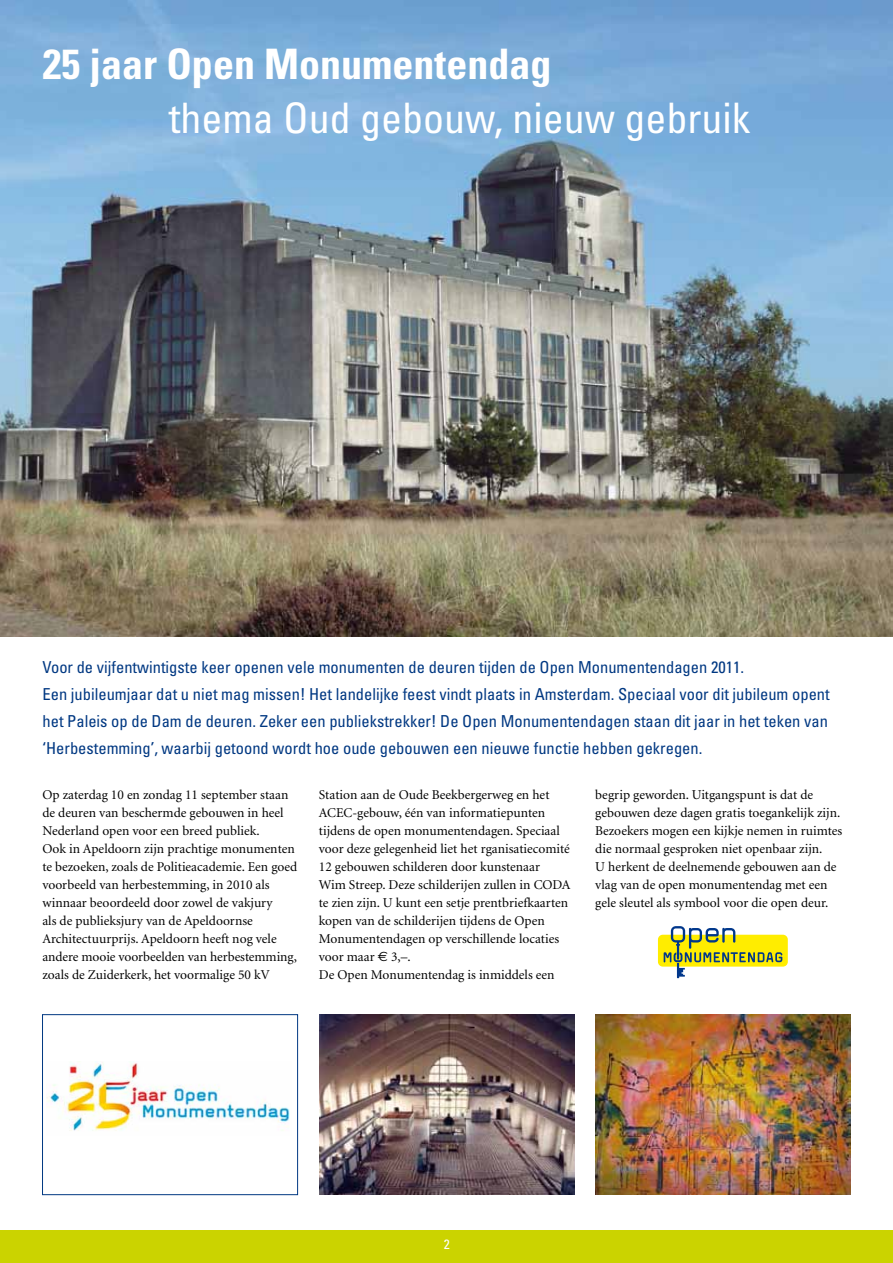
<style>
.page{position:relative;width:893px;height:1263px;background:#fff}
.page>*{position:absolute;margin:0;border:0;box-sizing:border-box;transform-origin:0 0}
.t1{font:condensed 42px "Univers";color:#fff}
.t2{font:700 condensed 42px "Univers";color:#fff}
.t3{font:condensed 16.5px/27px "Univers";color:#003882}
.t4{font:13.5px/18px "Minion";color:#000}
.t5{font:condensed 13.5px "Univers";color:#fff}
.s1{font-family:"Euro Sans"}
</style>
<div class="page">
<div style="left:0;top:1231px;width:893px;height:32px;background:#cbd300"></div>
<img style="left:0;top:0;width:893px;height:637px">
<img style="left:319px;top:1015px;width:255px;height:180px">
<img style="left:595px;top:1015px;width:255px;height:180px">
<img style="left:47px;top:1061px;width:243px;height:70px">
<div style="left:42px;top:1014px;width:256px;height:181px;border:1px solid #003882"></div>
<div style="left:658px;top:935px;width:130px;height:31px;background:#ffed00;border-radius:5px"></div>
<svg style="left:664px;top:926px;width:118px;height:52px"></svg>
<h1 class="t2" style="left:43px;top:38px;width:510px">25 jaar Open Monumentendag</h1>
<h1 class="t1" style="left:169px;top:91px;width:583px">thema Oud gebouw, nieuw gebruik</h1>
<p class="t3" style="left:43px;top:653px;width:789px">Voor de vijfentwintigste keer openen vele monumenten de deuren tijden de Open Monumentendagen 2011.<br>Een jubileumjaar dat u niet mag missen! Het landelijke feest vindt plaats in Amsterdam. Speciaal voor dit jubileum opent het Paleis op de Dam de deuren. Zeker een publiekstrekker! De Open Monumentendagen staan dit jaar in het teken van ‘Herbestemming’, waarbij getoond wordt hoe oude gebouwen een nieuwe functie hebben gekregen.</p>
<p class="t4" style="left:42px;top:786px;width:256px">Op zaterdag 10 en zondag 11 september staan de deuren van beschermde gebouwen in heel Nederland open voor een breed publiek.<br>Ook in Apeldoorn zijn prachtige monumenten te bezoeken, zoals de Politieacademie. Een goed voorbeeld van herbestemming, in 2010 als winnaar beoordeeld door zowel de vakjury<br>als de publieksjury van de Apeldoornse Architectuurprijs. Apeldoorn heeft nog vele andere mooie voorbeelden van herbestemming, zoals de Zuiderkerk, het voormalige 50 kV</p>
<p class="t4" style="left:319px;top:786px;width:253px">Station aan de Oude Beekbergerweg en het ACEC-gebouw, één van informatiepunten tijdens de open monumentendagen. Speciaal voor deze gelegenheid liet het rganisatiecomité 12 gebouwen schilderen door kunstenaar<br>Wim Streep. Deze schilderijen zullen in CODA te zien zijn. U kunt een setje prentbriefkaarten kopen van de schilderijen tijdens de Open Monumentendagen op verschillende locaties voor maar <span class="s1">€</span> 3,–.<br>De Open Monumentendag is inmiddels een</p>
<p class="t4" style="left:595px;top:786px;width:249px">begrip geworden. Uitgangspunt is dat de gebouwen deze dagen gratis toegankelijk zijn.<br>Bezoekers mogen een kijkje nemen in ruimtes die normaal gesproken niet openbaar zijn.<br>U herkent de deelnemende gebouwen aan de vlag van de open monumentendag met een gele sleutel als symbool voor die open deur.</p>
<p class="t5" style="left:444px;top:1235px;width:7px">2</p>
</div>
